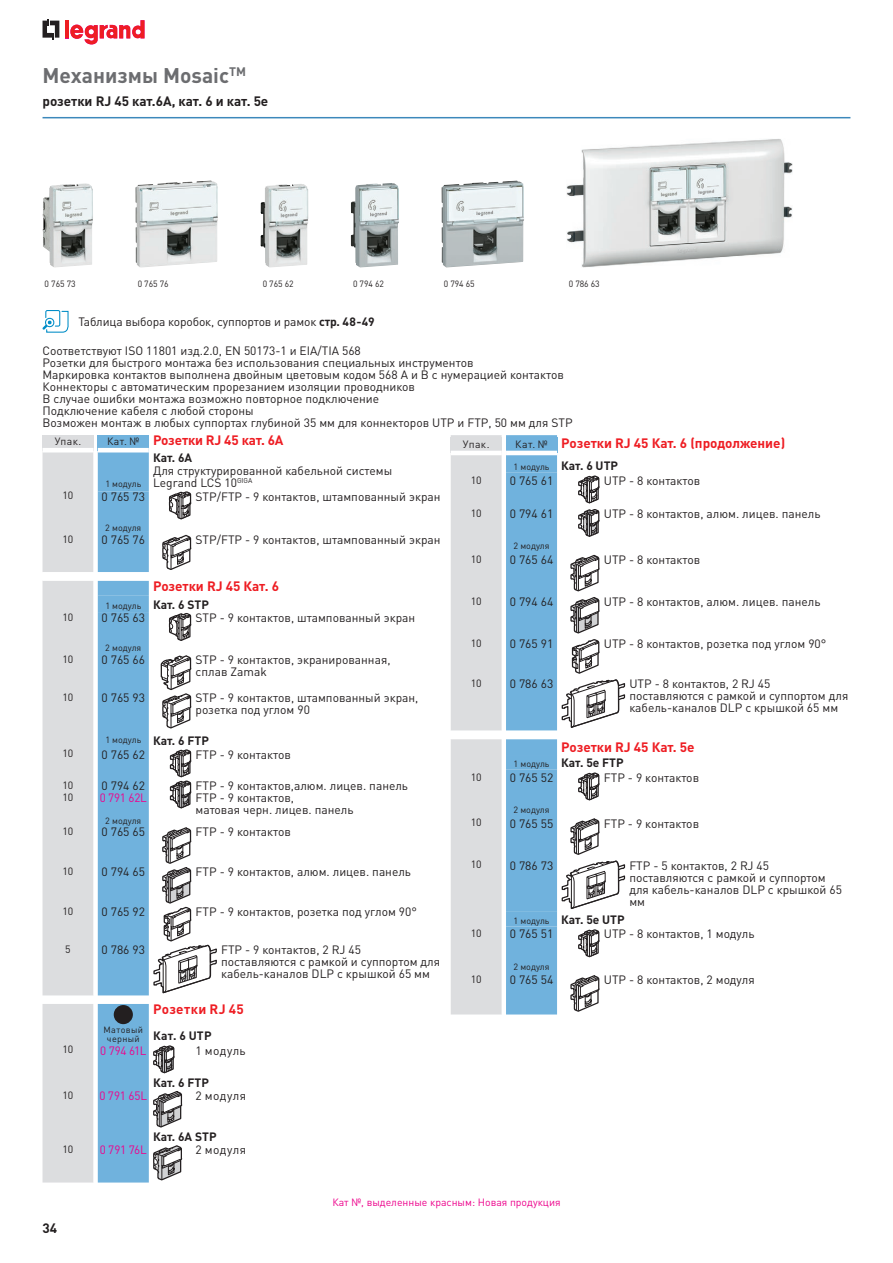
<style>
.page{position:relative;width:893px;height:1263px;background:#fff}
.page>*{position:absolute;margin:0;border:0;box-sizing:border-box;transform-origin:0 0}
.t1{font:700 21px "DIN Pro";color:#6c6d70}
.t2{font:700 13.5px "DIN Pro";color:#ee1d23}
.t3{font:700 13.5px "DIN Pro";color:#231f20}
.t4{font:700 13.5px "DIN Pro";letter-spacing:.03em;color:#ee1d23}
.t5{font:12px/12px "DIN Pro";color:#231f20}
.t6{font:700 12px "DIN Pro";color:#231f20}
.t7{font:12px "DIN Pro";letter-spacing:-.02em;color:#ed028c}
.t8{font:10.5px "DIN Pro";letter-spacing:-.01em;color:#231f20}
.t9{font:10.5px "DIN Pro";color:#ed028c}
.t10{font:9px "DIN Pro";color:#231f20}
.t11{font:9px "DIN Pro";color:#231f20;scale:.95 1}
.t12{font:9px/9px "DIN Pro";letter-spacing:.04em;color:#231f20;text-align:center}
.s1{font-weight:700}
.s2{font-weight:400;font-size:10.5px;color:#231f20}
.s3{font-weight:400;font-size:9px}
</style>
<div class="page">
<svg style="left:43px;top:19px;width:16px;height:20px"></svg>
<hr style="left:65px;top:20px;width:4px;height:18px;background:#ee1d23">
<svg style="left:70px;top:20px;width:75px;height:25px"></svg>
<hr style="left:43px;top:117px;width:807px;height:1px;background:#3c88bb">
<svg style="left:43px;top:310px;width:26px;height:23px"></svg>
<img style="left:43px;top:183px;width:50px;height:84px">
<img style="left:136px;top:181px;width:82px;height:86px">
<img style="left:261px;top:184px;width:47px;height:83px">
<img style="left:351px;top:183px;width:48px;height:84px">
<img style="left:442px;top:181px;width:82px;height:86px">
<img style="left:567px;top:139px;width:225px;height:128px">
<svg style="left:43px;top:435px;width:174px;height:560px"></svg>
<svg style="left:451px;top:435px;width:175px;height:579px"></svg>
<svg style="left:43px;top:1004px;width:139px;height:178px"></svg>
<h1 class="t1" style="left:43px;top:61px;width:205px">Механизмы Mosaic<sup>TM</sup></h1>
<p class="t3" style="left:43px;top:92px;width:227px">розетки RJ 45 кат.6A, кат. 6 и кат. 5e</p>
<p class="t11" style="left:45px;top:278px;width:34px">0 765 73</p>
<p class="t11" style="left:138px;top:278px;width:34px">0 765 76</p>
<p class="t11" style="left:263px;top:278px;width:34px">0 765 62</p>
<p class="t11" style="left:353px;top:278px;width:34px">0 794 62</p>
<p class="t11" style="left:444px;top:278px;width:34px">0 794 65</p>
<p class="t11" style="left:569px;top:278px;width:34px">0 786 63</p>
<p class="t5" style="left:78px;top:315px;width:298px">Таблица выбора коробок, суппортов и рамок <span class="s1">стр. 48-49</span></p>
<p class="t5" style="left:43px;top:344px;width:532px">Соответствуют ISO 11801 изд.2.0, EN 50173-1 и EIA/TIA 568<br>Розетки для быстрого монтажа без использования специальных инструментов<br>Маркировка контактов выполнена двойным цветовым кодом 568 A и B с нумерацией контактов Коннекторы с автоматическим прорезанием изоляции проводников<br>В случае ошибки монтажа возможно повторное подключение<br>Подключение кабеля с любой стороны<br>Возможен монтаж в любых суппортах глубиной 35 мм для коннекторов UTP и FTP, 50 мм для STP</p>
<p class="t8" style="left:55px;top:435px;width:28px">Упак.</p>
<p class="t2" style="left:107px;top:432px;width:178px"><span class="s2">Кат. №</span> Розетки RJ 45 кат. 6A</p>
<p class="t6" style="left:153px;top:449px;width:41px">Кат. 6A</p>
<p class="t10" style="left:105px;top:478px;width:37px">1 модуль</p>
<p class="t8" style="left:463px;top:438px;width:28px">Упак.</p>
<p class="t2" style="left:515px;top:434px;width:271px"><span class="s2">Кат. №</span> Розетки RJ 45 Кат. 6 (продолжение)</p>
<p class="t6" style="left:514px;top:458px;width:106px"><span class="s3">1 модуль</span> Кат. 6 UTP</p>
<p class="t8" style="left:471px;top:473px;width:12px">10</p>
<p class="t5" style="left:510px;top:474px;width:45px">0 765 61</p>
<p class="t5" style="left:604px;top:474px;width:98px">UTP - 8 контактов</p>
<p class="t8" style="left:471px;top:507px;width:12px">10</p>
<p class="t5" style="left:510px;top:507px;width:45px">0 794 61</p>
<p class="t5" style="left:604px;top:507px;width:218px">UTP - 8 контактов, алюм. лицев. панель</p>
<p class="t10" style="left:513px;top:540px;width:38px">2 модуля</p>
<p class="t8" style="left:471px;top:552px;width:12px">10</p>
<p class="t5" style="left:510px;top:553px;width:45px">0 765 64</p>
<p class="t5" style="left:604px;top:553px;width:98px">UTP - 8 контактов</p>
<p class="t8" style="left:471px;top:594px;width:12px">10</p>
<p class="t5" style="left:510px;top:595px;width:45px">0 794 64</p>
<p class="t5" style="left:604px;top:595px;width:218px">UTP - 8 контактов, алюм. лицев. панель</p>
<p class="t8" style="left:471px;top:637px;width:12px">10</p>
<p class="t5" style="left:510px;top:638px;width:45px">0 765 91</p>
<p class="t5" style="left:604px;top:638px;width:224px">UTP - 8 контактов, розетка под углом 90°</p>
<p class="t8" style="left:471px;top:677px;width:12px">10</p>
<p class="t5" style="left:510px;top:678px;width:45px">0 786 63</p>
<p class="t5" style="left:629px;top:678px;width:220px">UTP - 8 контактов, 2 RJ 45 поставляются с рамкой и суппортом для кабель-каналов DLP с крышкой 65 мм</p>
<p class="t2" style="left:561px;top:738px;width:135px">Розетки RJ 45 Кат. 5e</p>
<p class="t6" style="left:514px;top:755px;width:112px"><span class="s3">1 модуль</span> Кат. 5e FTP</p>
<p class="t8" style="left:471px;top:770px;width:12px">10</p>
<p class="t5" style="left:510px;top:771px;width:45px">0 765 52</p>
<p class="t5" style="left:604px;top:771px;width:97px">FTP - 9 контактов</p>
<p class="t10" style="left:513px;top:804px;width:38px">2 модуля</p>
<p class="t8" style="left:471px;top:816px;width:12px">10</p>
<p class="t5" style="left:510px;top:817px;width:45px">0 765 55</p>
<p class="t5" style="left:604px;top:817px;width:97px">FTP - 9 контактов</p>
<p class="t8" style="left:471px;top:858px;width:12px">10</p>
<p class="t5" style="left:510px;top:859px;width:45px">0 786 73</p>
<p class="t5" style="left:629px;top:859px;width:214px">FTP - 5 контактов, 2 RJ 45 поставляются с рамкой и суппортом для кабель-каналов DLP с крышкой 65 мм</p>
<p class="t6" style="left:514px;top:911px;width:113px"><span class="s3">1 модуль</span> Кат. 5e UTP</p>
<p class="t8" style="left:471px;top:927px;width:12px">10</p>
<p class="t5" style="left:510px;top:928px;width:45px">0 765 51</p>
<p class="t5" style="left:604px;top:928px;width:152px">UTP - 8 контактов, 1 модуль</p>
<p class="t10" style="left:513px;top:961px;width:38px">2 модуля</p>
<p class="t8" style="left:471px;top:973px;width:12px">10</p>
<p class="t5" style="left:510px;top:974px;width:45px">0 765 54</p>
<p class="t5" style="left:604px;top:974px;width:152px">UTP - 8 контактов, 2 модуля</p>
<p class="t5" style="left:153px;top:464px;width:241px">Для структурированной кабельной системы<br>Legrand LCS 10<sup>GIGA</sup></p>
<p class="t8" style="left:63px;top:489px;width:12px">10</p>
<p class="t5" style="left:102px;top:490px;width:45px">0 765 73</p>
<p class="t5" style="left:196px;top:490px;width:247px">STP/FTP - 9 контактов, штампованный экран</p>
<p class="t10" style="left:105px;top:522px;width:38px">2 модуля</p>
<p class="t8" style="left:63px;top:532px;width:12px">10</p>
<p class="t5" style="left:102px;top:533px;width:45px">0 765 76</p>
<p class="t5" style="left:196px;top:533px;width:247px">STP/FTP - 9 контактов, штампованный экран</p>
<p class="t2" style="left:153px;top:577px;width:127px">Розетки RJ 45 Кат. 6</p>
<p class="t6" style="left:105px;top:596px;width:105px"><span class="s3">1 модуль</span> Кат. 6 STP</p>
<p class="t8" style="left:63px;top:610px;width:12px">10</p>
<p class="t5" style="left:102px;top:611px;width:45px">0 765 63</p>
<p class="t5" style="left:196px;top:611px;width:221px">STP - 9 контактов, штампованный экран</p>
<p class="t10" style="left:105px;top:642px;width:38px">2 модуля</p>
<p class="t8" style="left:63px;top:653px;width:12px">10</p>
<p class="t5" style="left:102px;top:654px;width:45px">0 765 66</p>
<p class="t5" style="left:196px;top:654px;width:196px">STP - 9 контактов, экранированная, сплав Zamak</p>
<p class="t8" style="left:63px;top:691px;width:12px">10</p>
<p class="t5" style="left:102px;top:692px;width:45px">0 765 93</p>
<p class="t5" style="left:196px;top:692px;width:224px">STP - 9 контактов, штампованный экран, розетка под углом 90</p>
<p class="t6" style="left:105px;top:733px;width:105px"><sup>1</sup> <sup>модуль</sup> Кат. 6 FTP</p>
<p class="t8" style="left:63px;top:747px;width:12px">10</p>
<p class="t5" style="left:102px;top:748px;width:45px">0 765 62</p>
<p class="t5" style="left:196px;top:748px;width:97px">FTP - 9 контактов</p>
<p class="t8" style="left:63px;top:778px;width:12px">10</p>
<p class="t5" style="left:102px;top:779px;width:45px">0 794 62</p>
<p class="t5" style="left:196px;top:779px;width:214px">FTP - 9 контактов,алюм. лицев. панель</p>
<p class="t8" style="left:63px;top:790px;width:12px">10</p>
<p class="t7" style="left:100px;top:790px;width:49px">0 791 62L</p>
<p class="t5" style="left:196px;top:791px;width:159px">FTP - 9 контактов,<br>матовая черн. лицев. панель</p>
<p class="t10" style="left:105px;top:815px;width:38px">2 модуля</p>
<p class="t8" style="left:63px;top:825px;width:12px">10</p>
<p class="t5" style="left:102px;top:826px;width:45px">0 765 65</p>
<p class="t5" style="left:196px;top:826px;width:97px">FTP - 9 контактов</p>
<p class="t8" style="left:63px;top:865px;width:12px">10</p>
<p class="t5" style="left:102px;top:866px;width:45px">0 794 65</p>
<p class="t5" style="left:196px;top:866px;width:217px">FTP - 9 контактов, алюм. лицев. панель</p>
<p class="t8" style="left:63px;top:904px;width:12px">10</p>
<p class="t5" style="left:102px;top:905px;width:45px">0 765 92</p>
<p class="t5" style="left:196px;top:905px;width:223px">FTP - 9 контактов, розетка под углом 90°</p>
<p class="t8" style="left:65px;top:942px;width:7px">5</p>
<p class="t5" style="left:102px;top:943px;width:45px">0 786 93</p>
<p class="t5" style="left:221px;top:943px;width:220px">FTP - 9 контактов, 2 RJ 45<br>поставляются с рамкой и суппортом для кабель-каналов DLP с крышкой 65 мм</p>
<p class="t4" style="left:153px;top:1000px;width:92px">Розетки RJ 45</p>
<p class="t6" style="left:153px;top:1028px;width:60px">Кат. 6 UTP</p>
<p class="t12" style="left:104px;top:1025px;width:41px">Матовый черный</p>
<p class="t8" style="left:63px;top:1043px;width:12px">10</p>
<p class="t7" style="left:100px;top:1042px;width:48px">0 794 61L</p>
<p class="t5" style="left:196px;top:1044px;width:52px">1 модуль</p>
<p class="t6" style="left:153px;top:1074px;width:57px">Кат. 6 FTP</p>
<p class="t8" style="left:63px;top:1088px;width:12px">10</p>
<p class="t7" style="left:99px;top:1088px;width:49px">0 791 65L</p>
<p class="t5" style="left:196px;top:1089px;width:52px">2 модуля</p>
<p class="t6" style="left:153px;top:1129px;width:65px">Кат. 6A STP</p>
<p class="t8" style="left:63px;top:1143px;width:12px">10</p>
<p class="t7" style="left:100px;top:1142px;width:49px">0 791 76L</p>
<p class="t5" style="left:196px;top:1144px;width:52px">2 модуля</p>
<p class="t3" style="left:43px;top:1219px;width:16px">34</p>
<p class="t9" style="left:332px;top:1195px;width:230px">Кат №, выделенные красным: Новая продукция</p>
</div>
